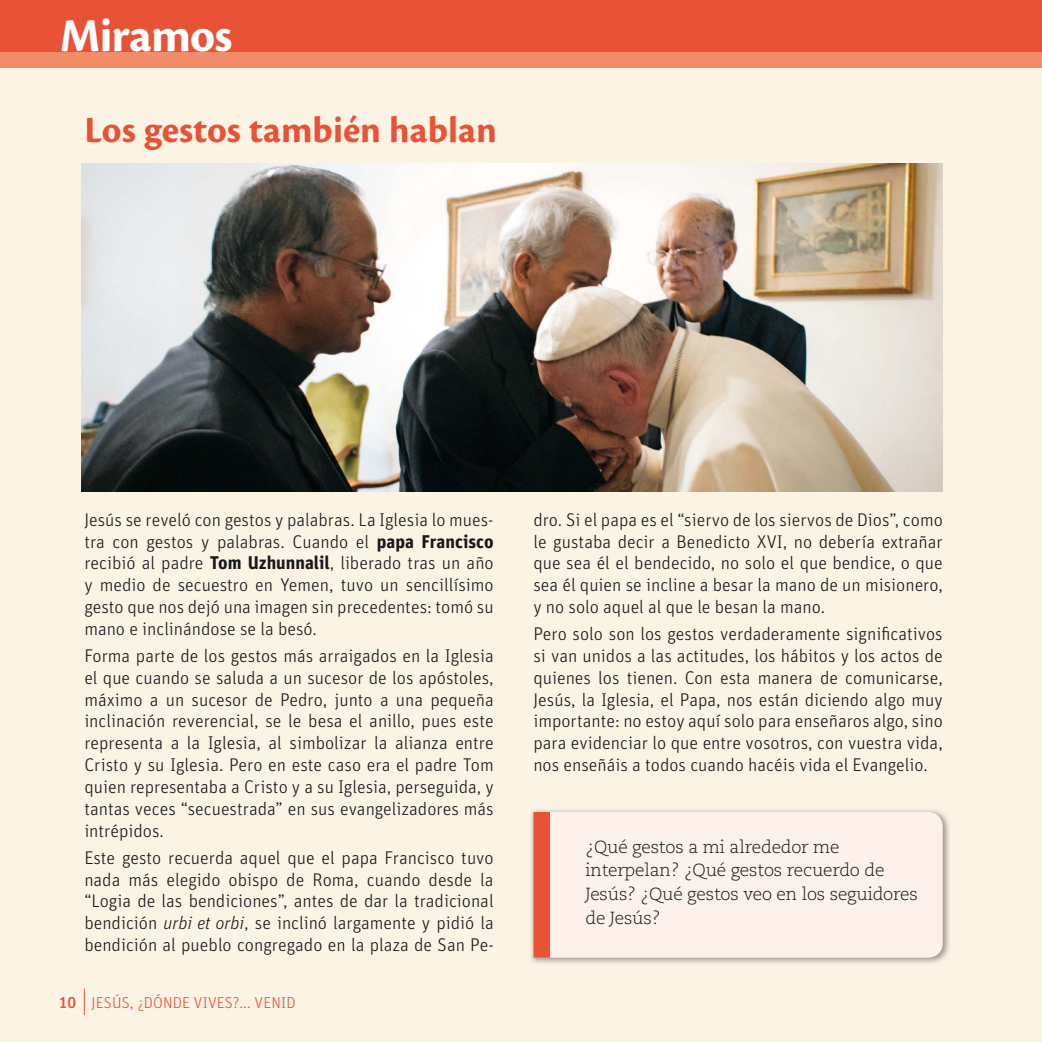
<style>
.page{position:relative;width:1042px;height:1042px;background:#fff}
.page>*{position:absolute;margin:0;border:0;box-sizing:border-box;transform-origin:0 0}
.t1{font:700 49px "Cronos Pro";letter-spacing:-.015em;color:#fff}
.t2{font:700 38.5px "Cronos Pro";letter-spacing:.005em;color:#e85236}
.t3{font:300 18.38px/21.9px "Unit Pro";color:#1a171c;text-align:justify}
.t4{font:300 17.5px/23.6px "Caecilia LT Std";letter-spacing:-.01em;color:#1a171c}
.t5{font:300 15.75px "Unit Pro";letter-spacing:.01em;color:#e85236}
.s1{font-weight:700}
.s2{font-style:italic}
.s3{font-weight:500}
</style>
<div class="page">
<div style="left:0;top:68px;width:1042px;height:974px;background:#fbf3e4"></div>
<img style="left:82px;top:163px;width:861px;height:328px">
<img style="left:529px;top:808px;width:421px;height:157px">
<div style="left:550px;top:812px;width:393px;height:145px;background:#fef0ea"></div>
<div style="left:533px;top:812px;width:17px;height:145px;background:#e85236"></div>
<div style="left:0;top:39px;width:1042px;height:29px;background:#f08c6a"></div>
<div style="left:0;top:0;width:1042px;height:52px;background:#e85236"></div>
<svg style="left:84px;top:988px;width:1px;height:27px"></svg>
<h1 class="t1" style="left:60px;top:17px;width:174px">Miramos</h1>
<h2 class="t2" style="left:84px;top:116px;width:414px">Los gestos también hablan</h2>
<p class="t3" style="left:84px;top:510px;width:411px">Jesús se reveló con gestos y palabras. La Iglesia lo mues&shy;tra con gestos y palabras. Cuando el <span class="s1">papa Francisco </span>recibió al padre <span class="s1">Tom Uzhunnalil</span>, liberado tras un año y medio de secuestro en Yemen, tuvo un sencillísimo gesto que nos dejó una imagen sin precedentes: tomó su mano e inclinándose se la besó.</p>
<p class="t3" style="left:84px;top:646px;width:411px">Forma parte de los gestos más arraigados en la Iglesia el que cuando se saluda a un sucesor de los apóstoles, máximo a un sucesor de Pedro, junto a una pequeña inclinación reverencial, se le besa el anillo, pues este representa a la Iglesia, al simbolizar la alianza entre Cristo y su Iglesia. Pero en este caso era el padre Tom quien representaba a Cristo y a su Iglesia, perseguida, y tantas veces “secuestrada” en sus evangelizadores más intrépidos.</p>
<p class="t3" style="left:84px;top:848px;width:411px">Este gesto recuerda aquel que el papa Francisco tuvo nada más elegido obispo de Roma, cuando desde la “Logia de las bendiciones”, antes de dar la tradicional bendición <span class="s2">urbi et orbi</span>, se inclinó largamente y pidió la bendición al pueblo congregado en la plaza de San Pe-</p>
<p class="t5" style="left:59px;top:997px;width:238px"><span class="s3">10</span> JESÚS, ¿DÓNDE VIVES?... VENID</p>
<p class="t3" style="left:533px;top:510px;width:411px">dro. Si el papa es el “siervo de los siervos de Dios”, como le gustaba decir a Benedicto XVI, no debería extrañar que sea él el bendecido, no solo el que bendice, o que sea él quien se incline a besar la mano de un misionero, y no solo aquel al que le besan la mano.</p>
<p class="t3" style="left:533px;top:624px;width:411px">Pero solo son los gestos verdaderamente significativos si van unidos a las actitudes, los hábitos y los actos de quienes los tienen. Con esta manera de comunicarse, Jesús, la Iglesia, el Papa, nos están diciendo algo muy importante: no estoy aquí solo para enseñaros algo, sino para evidenciar lo que entre vosotros, con vuestra vida, nos enseñáis a todos cuando hacéis vida el Evangelio.</p>
<p class="t4" style="left:585px;top:836px;width:334px">¿Qué gestos a mi alrededor me interpelan? ¿Qué gestos recuerdo de<br>Jesús? ¿Qué gestos veo en los seguidores de Jesús?</p>
</div>
